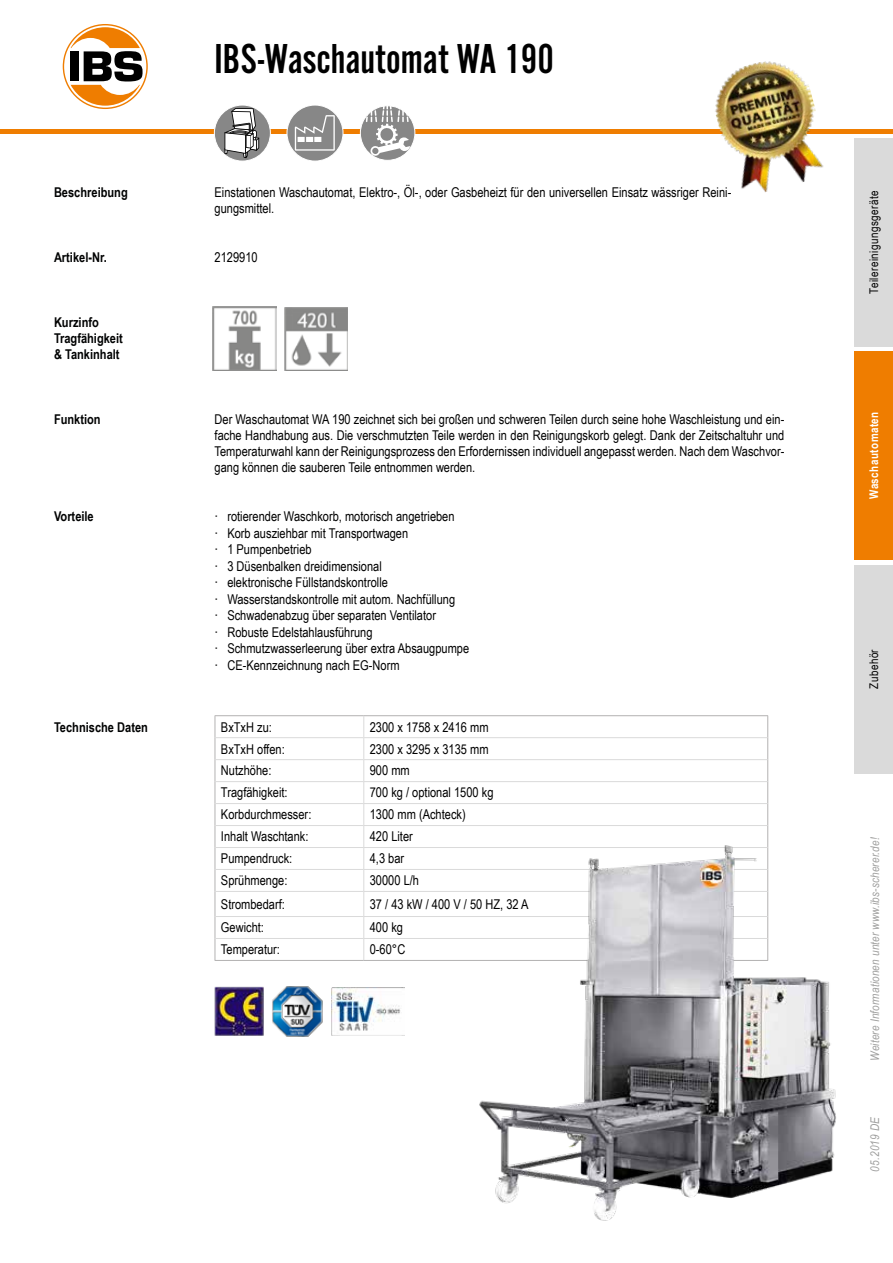
<style>
.page{position:relative;width:893px;height:1263px;background:#fff}
.page>*{position:absolute;margin:0;border:0;box-sizing:border-box;transform-origin:0 0}
.t1{font:43.5px "Alternate Got No 2 D";color:#000}
.t2{font:13.5px/16.5px "Arial Narrow";color:#000}
.t3{font:700 13.5px/16.2px "Arial Narrow";color:#010202}
.t4{font:italic 12px "Arial Narrow";letter-spacing:.02em;color:#9d9d9c}
.t5{font:12px "Arial Narrow";letter-spacing:.04em;color:#000}
.t6{font:700 12px "Arial Narrow";letter-spacing:.04em;color:#fff}
.s1{font-family:"Arial"}
</style>
<div class="page">
<hr style="left:215px;top:715px;width:149px;height:1px;background:#b3b2b2">
<hr style="left:364px;top:715px;width:404px;height:1px;background:#b3b2b2">
<svg style="left:215px;top:716px;width:1px;height:244px"></svg>
<svg style="left:767px;top:716px;width:1px;height:125px"></svg>
<hr style="left:215px;top:960px;width:149px;height:1px;background:#b3b2b2">
<hr style="left:364px;top:960px;width:404px;height:1px;background:#b3b2b2">
<hr style="left:215px;top:737px;width:149px;height:1px;background:#dadada">
<hr style="left:364px;top:737px;width:403px;height:1px;background:#dadada">
<hr style="left:215px;top:759px;width:149px;height:1px;background:#dadada">
<hr style="left:364px;top:759px;width:403px;height:1px;background:#dadada">
<hr style="left:215px;top:781px;width:149px;height:1px;background:#dadada">
<hr style="left:364px;top:781px;width:403px;height:1px;background:#dadada">
<hr style="left:215px;top:803px;width:149px;height:1px;background:#dadada">
<hr style="left:364px;top:803px;width:403px;height:1px;background:#dadada">
<hr style="left:215px;top:825px;width:149px;height:1px;background:#dadada">
<hr style="left:364px;top:825px;width:403px;height:1px;background:#dadada">
<hr style="left:215px;top:847px;width:149px;height:1px;background:#dadada">
<hr style="left:364px;top:847px;width:403px;height:1px;background:#dadada">
<hr style="left:215px;top:869px;width:149px;height:1px;background:#dadada">
<hr style="left:364px;top:869px;width:403px;height:1px;background:#dadada">
<hr style="left:215px;top:891px;width:149px;height:1px;background:#dadada">
<hr style="left:364px;top:891px;width:403px;height:1px;background:#dadada">
<hr style="left:215px;top:916px;width:149px;height:1px;background:#dadada">
<hr style="left:364px;top:916px;width:403px;height:1px;background:#dadada">
<hr style="left:215px;top:938px;width:149px;height:1px;background:#dadada">
<hr style="left:364px;top:938px;width:403px;height:1px;background:#dadada">
<svg style="left:363px;top:716px;width:1px;height:244px"></svg>
<img style="left:479px;top:841px;width:357px;height:380px">
<div style="left:855px;top:138px;width:38px;height:208px;background:#dadada"></div>
<div style="left:855px;top:351px;width:38px;height:208px;background:#ef7d00"></div>
<div style="left:855px;top:565px;width:38px;height:208px;background:#dadada"></div>
<hr style="left:0;top:130px;width:893px;height:4px;background:#ef7d00">
<svg style="left:63px;top:24px;width:85px;height:85px"></svg>
<div style="left:64px;top:25px;width:82px;height:83px;background:#fff;border-radius:50%"></div>
<div style="left:70px;top:51px;width:8px;height:30px;background:#000"></div>
<svg style="left:71px;top:27px;width:72px;height:79px"></svg>
<img style="left:705px;top:61px;width:128px;height:132px">
<img style="left:214px;top:986px;width:50px;height:50px">
<img style="left:332px;top:987px;width:72px;height:48px">
<img style="left:272px;top:986px;width:51px;height:51px">
<img style="left:213px;top:307px;width:63px;height:64px">
<img style="left:285px;top:307px;width:63px;height:63px">
<div style="left:214px;top:105px;width:56px;height:56px;background:#878787;border-radius:50%"></div>
<div style="left:214px;top:105px;width:57px;height:56px;border:1px solid #fff;border-radius:50%"></div>
<svg style="left:224px;top:108px;width:35px;height:50px"></svg>
<svg style="left:360px;top:105px;width:55px;height:56px"></svg>
<svg style="left:366px;top:105px;width:44px;height:51px"></svg>
<div style="left:287px;top:105px;width:56px;height:56px;background:#878787;border-radius:50%"></div>
<div style="left:287px;top:105px;width:56px;height:56px;border:1px solid #fff;border-radius:50%"></div>
<svg style="left:295px;top:115px;width:40px;height:36px"></svg>
<p class="t3" style="left:54px;top:183px;width:75px">Beschreibung</p>
<p class="t3" style="left:54px;top:248px;width:54px">Artikel-Nr.</p>
<p class="t3" style="left:54px;top:313px;width:70px">Kurzinfo<br>Tragfähigkeit &amp; Tankinhalt</p>
<p class="t3" style="left:54px;top:410px;width:48px">Funktion</p>
<p class="t3" style="left:54px;top:507px;width:41px">Vorteile</p>
<p class="t3" style="left:54px;top:718px;width:95px">Technische Daten</p>
<h1 class="t1" style="left:215px;top:36px;width:341px">IBS-Waschautomat WA 190</h1>
<p class="t2" style="left:215px;top:184px;width:518px">Einstationen Waschautomat, Elektro-, Öl-, oder Gasbeheizt für den universellen Einsatz wässriger Reini&shy;gungsmittel.</p>
<p class="t2" style="left:215px;top:248px;width:45px">2129910</p>
<p class="t2" style="left:215px;top:410px;width:571px;text-align:justify">Der Waschautomat WA 190 zeichnet sich bei großen und schweren Teilen durch seine hohe Waschleistung und ein&shy;fache Handhabung aus. Die verschmutzten Teile werden in den Reinigungskorb gelegt. Dank der Zeitschaltuhr und Temperaturwahl kann der Reinigungsprozess den Erfordernissen individuell angepasst werden. Nach dem Waschvor&shy;gang können die sauberen Teile entnommen werden.</p>
<p class="t2" style="left:215px;top:508px;width:256px"><span class="s1">∙</span> rotierender Waschkorb, motorisch angetrieben<br><span class="s1">∙</span> Korb ausziehbar mit Transportwagen<br><span class="s1">∙</span> 1 Pumpenbetrieb<br><span class="s1">∙</span> 3 Düsenbalken dreidimensional<br><span class="s1">∙</span> elektronische Füllstandskontrolle<br><span class="s1">∙</span> Wasserstandskontrolle mit autom. Nachfüllung<br><span class="s1">∙</span> Schwadenabzug über separaten Ventilator<br><span class="s1">∙</span> Robuste Edelstahlausführung<br><span class="s1">∙</span> Schmutzwasserleerung über extra Absaugpumpe <span class="s1">∙</span> CE-Kennzeichnung nach EG-Norm</p>
<p class="t2" style="left:221px;top:718px;width:53px">BxTxH zu:</p>
<p class="t2" style="left:370px;top:718px;width:120px">2300 x 1758 x 2416 mm</p>
<p class="t2" style="left:221px;top:740px;width:65px">BxTxH offen:</p>
<p class="t2" style="left:370px;top:740px;width:120px">2300 x 3295 x 3135 mm</p>
<p class="t2" style="left:221px;top:762px;width:52px">Nutzhöhe:</p>
<p class="t2" style="left:370px;top:762px;width:41px">900 mm</p>
<p class="t2" style="left:221px;top:784px;width:68px">Tragfähigkeit:</p>
<p class="t2" style="left:370px;top:784px;width:125px">700 kg / optional 1500 kg</p>
<p class="t2" style="left:221px;top:806px;width:92px">Korbdurchmesser:</p>
<p class="t2" style="left:370px;top:806px;width:97px">1300 mm (Achteck)</p>
<p class="t2" style="left:221px;top:828px;width:89px">Inhalt Waschtank:</p>
<p class="t2" style="left:370px;top:828px;width:45px">420 Liter</p>
<p class="t2" style="left:221px;top:850px;width:73px">Pumpendruck:</p>
<p class="t2" style="left:370px;top:850px;width:36px">4,3 bar</p>
<p class="t2" style="left:221px;top:872px;width:68px">Sprühmenge:</p>
<p class="t2" style="left:370px;top:872px;width:51px">30000 L/h</p>
<p class="t2" style="left:221px;top:895px;width:65px">Strombedarf:</p>
<p class="t2" style="left:370px;top:895px;width:160px">37 / 43 kW / 400 V / 50 HZ, 32 A</p>
<p class="t2" style="left:221px;top:919px;width:45px">Gewicht:</p>
<p class="t2" style="left:370px;top:919px;width:35px">400 kg</p>
<p class="t2" style="left:221px;top:941px;width:61px">Temperatur:</p>
<p class="t2" style="left:370px;top:941px;width:37px">0-60°C</p>
<p class="t5" style="left:865px;top:294px;width:105px;rotate:-90deg">Teilereinigungsgeräte</p>
<p class="t6" style="left:865px;top:499px;width:89px;rotate:-90deg">Waschautomaten</p>
<p class="t5" style="left:865px;top:689px;width:41px;rotate:-90deg">Zubehör</p>
<p class="t4" style="left:866px;top:1061px;width:225px;rotate:-90deg">Weitere Informationen unter www.ibs-scherer.de!</p>
<p class="t4" style="left:866px;top:1171px;width:56px;rotate:-90deg">05.2019 DE</p>
</div>
